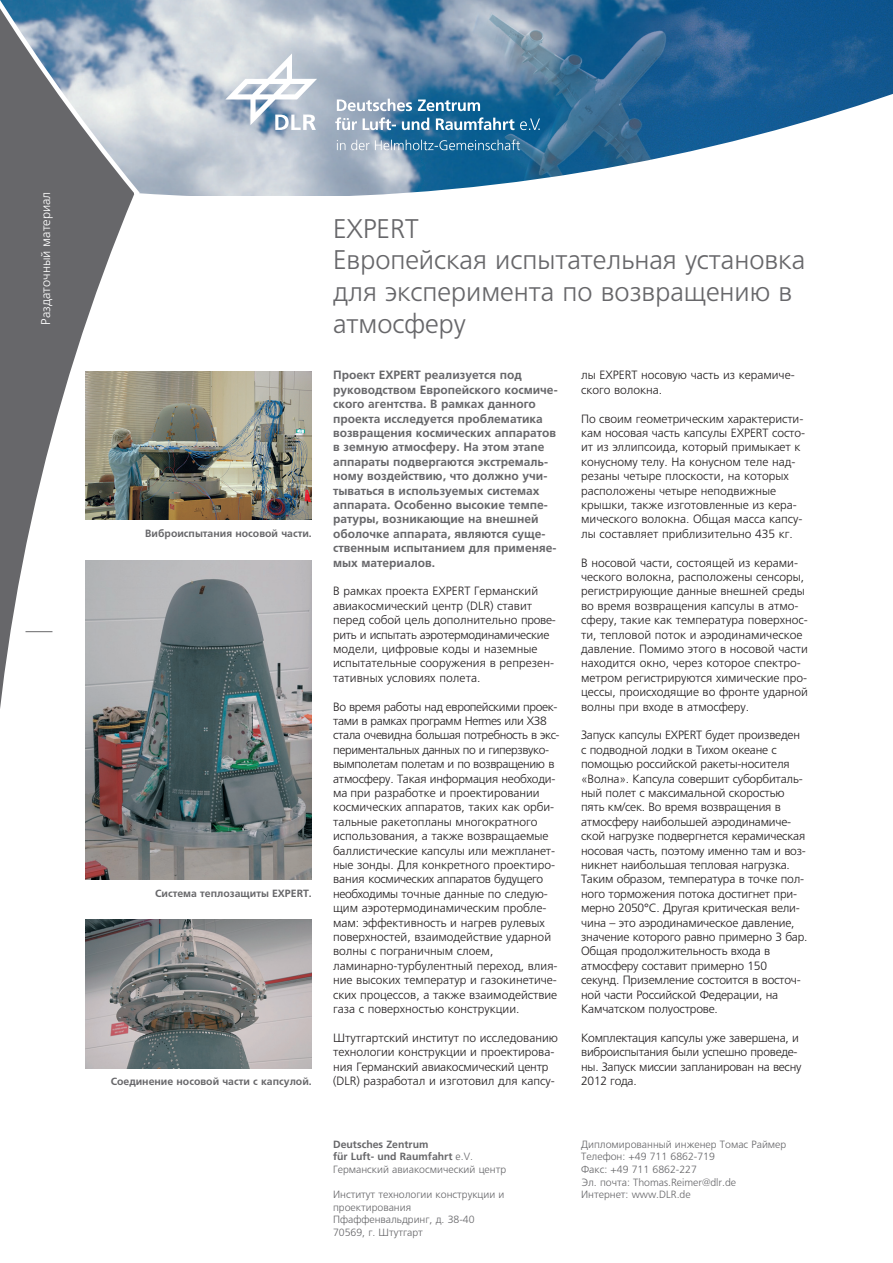
<style>
.page{position:relative;width:893px;height:1263px;background:#fff}
.page>*{position:absolute;margin:0;border:0;box-sizing:border-box;transform-origin:0 0}
.t1{font:300 27px/31.5px "Frutiger LTCYR";color:#67676a}
.t2{font:300 12.75px "Frutiger LTCYR";color:#fff}
.t3{font:300 12px/14.4px "Frutiger LTCYR";color:#231f20}
.t4{font:700 12px/14.4px "Frutiger LTCYR";color:#67676a}
.t5{font:300 12px/14.4px "Frutiger LTCYR";letter-spacing:-.02em;color:#231f20}
.t6{font:300 10.5px/12.6px "Frutiger LTCYR";color:#67676a}
.t7{font:700 10.5px "Frutiger LTCYR";color:#67676a}
.t8{font:700 10.5px/12.6px "Frutiger LT Std";color:#67676a}
.s1{font-weight:300}
</style>
<div class="page">
<img style="left:142px;top:0;width:751px;height:69px">
<svg style="left:142px;top:69px;width:751px;height:127px"></svg>
<svg style="left:0;top:0;width:142px;height:709px"></svg>
<svg style="left:26px;top:631px;width:26px;height:1px"></svg>
<svg style="left:225px;top:53px;width:315px;height:97px;background:#82a2bb"></svg>
<img style="left:85px;top:371px;width:227px;height:149px">
<img style="left:85px;top:919px;width:227px;height:149px">
<img style="left:85px;top:560px;width:227px;height:319px">
<p class="t2" style="left:39px;top:325px;width:134px;rotate:-90deg">Раздаточный материал</p>
<p class="t7" style="left:145px;top:528px;width:168px">Виброиспытания носовой части.</p>
<p class="t7" style="left:155px;top:887px;width:158px">Система теплозащиты EXPERT.</p>
<p class="t7" style="left:111px;top:1076px;width:203px">Соединение носовой части с капсулой.</p>
<h1 class="t1" style="left:333px;top:213px;width:474px">EXPERT<br>Европейская испытательная установка для эксперимента по возвращению в атмосферу</h1>
<p class="t4" style="left:333px;top:368px;width:226px">Проект EXPERT реализуется под руководством Европейского космиче&shy;ского агентства. В рамках данного проекта исследуется проблематика возвращения космических аппаратов в земную атмосферу. На этом этаnе аппараты подвергаются экстремаль&shy;ному воздействию, что должно учи&shy;тываться в используемых системах аппарата. Особенно высокие темпе&shy;ратуры, возникающие на внешней оболочке аппарата, являются суще&shy;ственным испытанием для применяе&shy;мых материалов.</p>
<p class="t3" style="left:333px;top:584px;width:224px">В рамках проекта EXPERT Германский авиакосмический центр (DLR) ставит перед собой цель дополнительно прове&shy;рить и испытать аэротермодинамические модели, цифровые коды и наземные испытательные сооружения в репрезен&shy;тативных условиях полета.</p>
<p class="t3" style="left:333px;top:699px;width:228px">Во время работы над европейскими проек&shy;тами в рамках программ Hermes или X38 стала очевидна большая потребность в экс&shy;периментальных данных по и гиперзвуко&shy;вымполетам полетам и по возвращению в атмосферу. Такая информация необходи&shy;ма при разработке и проектировании космических аппаратов, таких как орби&shy;тальные ракетопланы многократного использования, а также возвращаемые баллистические капсулы или межпланет&shy;ные зонды. Для конкретного проектиро&shy;вания космических аппаратов будущего необходимы точные данные по следую&shy;щим аэротермодинамическим пробле&shy;мам: эффективность и нагрев рулевых поверхностей, взаимодействие ударной волны с пограничным слоем, ламинарно-турбулентный переход, влия&shy;ние высоких температур и газокинетиче&shy;ских процессов, а также взаимодействие газа с поверхностью конструкции.</p>
<p class="t3" style="left:333px;top:1031px;width:226px">Штутгартский институт по исследованию технологии конструкции и проектирова&shy;ния Германский авиакосмический центр (DLR) разработал и изготовил для капсу-</p>
<p class="t3" style="left:581px;top:368px;width:215px">лы EXPERT носовую часть из керамиче&shy;ского волокна.</p>
<p class="t3" style="left:581px;top:411px;width:225px">По своим геометрическим характеристи&shy;кам носовая часть капсулы EXPERT состо&shy;ит из эллипсоида, который примыкает к конусному телу. На конусном теле над&shy;резаны четыре плоскости, на которых расположены четыре неподвижные крышки, также изготовленные из кера&shy;мического волокна. Общая масса капсу&shy;лы составляет приблизительно 435 кг.</p>
<p class="t3" style="left:581px;top:555px;width:228px">В носовой части, состоящей из керами&shy;ческого волокна, расположены сенсоры, регистрирующие данные внешней среды во время возвращения капсулы в атмо&shy;сферу, такие как температура поверхнос&shy;ти, тепловой поток и аэродинамическое давление. Помимо этого в носовой части находится окно, через которое спектро&shy;метром регистрируются химические про&shy;цессы, происходящие во фронте ударной волны при входе в атмосферу.</p>
<p class="t3" style="left:581px;top:728px;width:228px">Запуск капсулы EXPERT будет произведен с подводной лодки в Тихом океане с помощью российской ракеты-носителя «Волна». Капсула совершит суборбиталь&shy;ный полет с максимальной скоростью пять км/сек. Во время возвращения в атмосферу наибольшей аэродинамиче&shy;ской нагрузке подвергнется керамическая носовая часть, поэтому именно там и воз&shy;никнет наибольшая тепловая нагрузка.<br>Таким образом, температура в точке пол&shy;ного торможения потока достигнет при&shy;мерно 2050°C. Другая критическая вели&shy;чина – это аэродинамическое давление, значение которого равно примерно 3 бар.<br>Общая продолжительность входа в атмосферу составит примерно 150 секунд. Приземление состоится в восточ&shy;ной части Российской Федерации, на Камчатском полуострове.</p>
<p class="t5" style="left:581px;top:1031px;width:222px">Комплектация капсулы уже завершена, и виброиспытания были успешно проведе&shy;ны. Запуск миссии запланирован на весну<br>2012 года.</p>
<p class="t8" style="left:333px;top:1138px;width:142px">Deutsches Zentrum<br>für Luft- und Raumfahrt <span class="s1">e.V.</span></p>
<p class="t6" style="left:333px;top:1163px;width:175px">Германский авиакосмический центр</p>
<p class="t6" style="left:333px;top:1188px;width:173px">Институт технологии конструкции и проектирования<br>Пфаффенвальдринг, д. 38-40<br>70569, г. Штутгарт</p>
<p class="t6" style="left:581px;top:1138px;width:207px">Дипломированный инженер Томас Раймер<br>Телефон: +49 711 6862-719<br>Факс: +49 711 6862-227<br>Эл. почта: Thomas.Reimer@dlr.de<br>Интернет: www.DLR.de</p>
</div>
